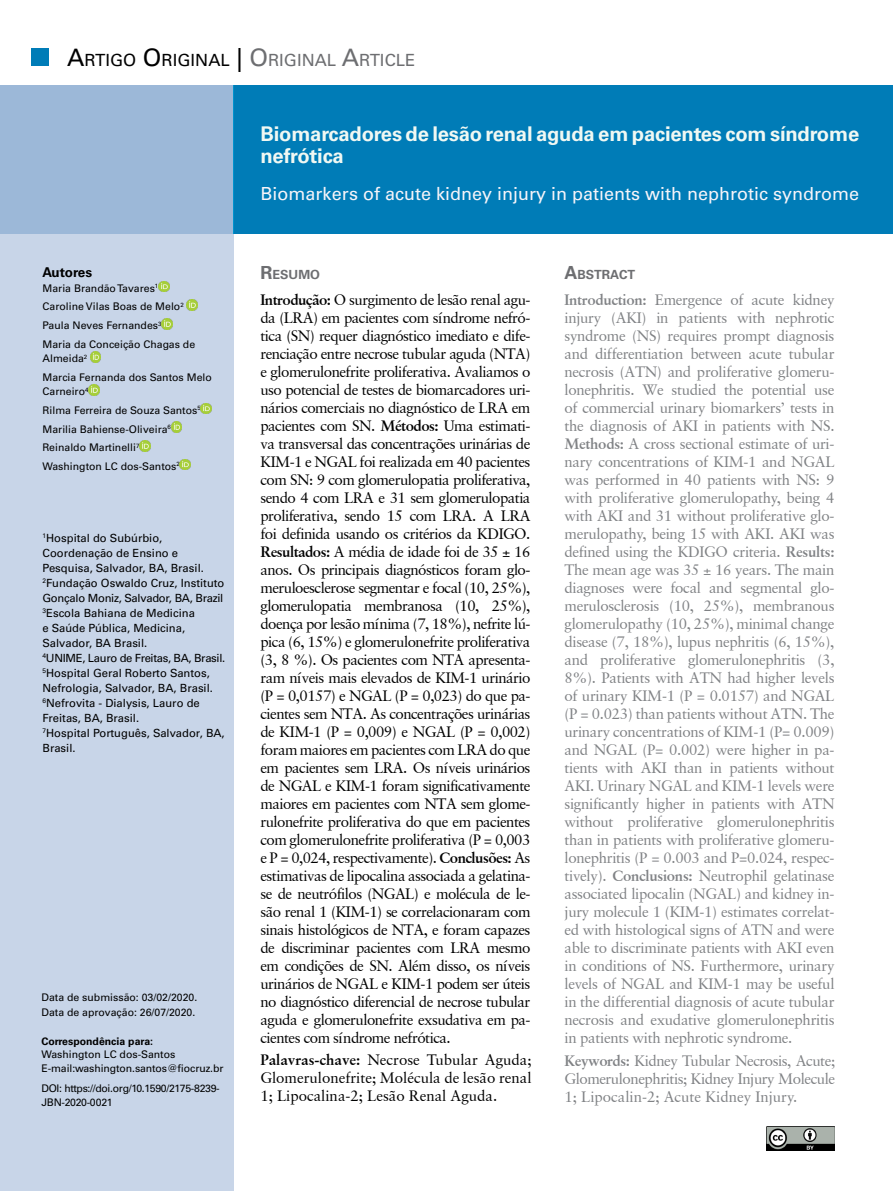
<style>
.page{position:relative;width:893px;height:1191px;background:#fff}
.page>*{position:absolute;margin:0;border:0;box-sizing:border-box;transform-origin:0 0}
.t1{font:700 20.25px/22.5px "Univers LT Std";letter-spacing:-.01em;color:#f0f8f3}
.t2{font:18px "Univers LT Std";color:#f6f4f9}
.t3{font:16.8px "Univers LT Std";color:#6d6e71}
.t4{font:15px/18px "Garamond Retrospective S Si";letter-spacing:-.02em;color:#808285;text-align:justify}
.t5{font:15px/18px "Garamond Retrospective S Si";letter-spacing:-.035em;color:#000;text-align:justify}
.t6{font:15px/18px "Garamond Retrospective S Si";color:#000101;text-align:justify}
.t7{font:700 13.5px "Univers LT Std";letter-spacing:-.01em;color:#000}
.t8{font:700 12.6px "Univers LT Std";color:#6d6e71}
.t9{font:11.25px/15px "Univers LT Std";color:#000}
.t10{font:10.5px/18.6px "Univers LT Std";color:#000}
.t11{font:10.5px/13.5px "Univers LT Std";letter-spacing:-.03em;color:#000101}
.t12{font:700 10.5px "Univers LT Std";color:#000}
.s1{font-size:24px;color:#000}
.s2{color:#000}
.s3{font-size:24px}
.s4{font-size:18px}
.s5{font-weight:700}
</style>
<div class="page">
<div style="left:0;top:234px;width:234px;height:957px;background:#c8d5e8"></div>
<div style="left:234px;top:85px;width:659px;height:149px;background:#007cb7"></div>
<div style="left:0;top:85px;width:234px;height:149px;background:#9cb8d8"></div>
<div style="left:32px;top:49px;width:17px;height:17px;background:#007cb7"></div>
<svg style="left:158px;top:281px;width:11px;height:11px"></svg>
<svg style="left:187px;top:300px;width:10px;height:10px"></svg>
<svg style="left:162px;top:318px;width:10px;height:11px"></svg>
<svg style="left:90px;top:351px;width:11px;height:11px"></svg>
<svg style="left:89px;top:384px;width:10px;height:11px"></svg>
<svg style="left:201px;top:403px;width:10px;height:11px"></svg>
<svg style="left:171px;top:422px;width:11px;height:10px"></svg>
<svg style="left:139px;top:440px;width:11px;height:11px"></svg>
<svg style="left:180px;top:459px;width:11px;height:11px"></svg>
<img style="left:766px;top:1126px;width:68px;height:24px">
<p class="t3" style="left:67px;top:50px;width:350px"><span class="s1">A</span><span class="s2">RTIGO</span> <span class="s1">O</span><span class="s2">RIGINAL</span> <span class="s1">|</span> <span class="s3">O</span>RIGINAL <span class="s3">A</span>RTICLE</p>
<p class="t7" style="left:43px;top:265px;width:51px">Autores</p>
<p class="t10" style="left:43px;top:279px;width:154px">Maria Brandão Tavares<sup>1<br></sup>Caroline Vilas Boas de Melo<sup>2<br></sup>Paula Neves Fernandes<sup>3<br></sup>Maria da Conceição Chagas de</p>
<p class="t10" style="left:43px;top:349px;width:171px">Almeida<sup>2<br></sup>Marcia Fernanda dos Santos Melo</p>
<p class="t10" style="left:43px;top:382px;width:160px">Carneiro<sup>4<br></sup>Rilma Ferreira de Souza Santos<sup>5<br></sup>Marilia Bahiense-Oliveira<sup>6<br></sup>Reinaldo Martinelli<sup>7<br></sup>Washington LC dos-Santos<sup>2</sup></p>
<p class="t9" style="left:43px;top:530px;width:184px"><sup>1</sup>Hospital do Subúrbio,<br>Coordenação de Ensino e<br>Pesquisa, Salvador, BA, Brasil.<br><sup>2</sup>Fundação Oswaldo Cruz, Instituto<br>Gonçalo Moniz, Salvador, BA, Brazil<br><sup>3</sup>Escola Bahiana de Medicina<br>e Saúde Pública, Medicina,<br>Salvador, BA Brasil.<br><sup>4</sup>UNIME, Lauro de Freitas, BA, Brasil.<br><sup>5</sup>Hospital Geral Roberto Santos,<br>Nefrologia, Salvador, BA, Brasil.<br><sup>6</sup>Nefrovita - Dialysis, Lauro de<br>Freitas, BA, Brasil.<br><sup>7</sup>Hospital Português, Salvador, BA,<br>Brasil.</p>
<p class="t10" style="left:41px;top:989px;width:157px;line-height:15.6px">Data de submissão: 03/02/2020.<br>Data de aprovação: 26/07/2020.</p>
<p class="t12" style="left:41px;top:1034px;width:113px">Correspondência para:</p>
<p class="t10" style="left:41px;top:1047px;width:183px;line-height:13.5px">Washington LC dos-Santos<br>E-mail:washington.santos@fiocruz.br</p>
<p class="t11" style="left:41px;top:1082px;width:180px">DOI: https://doi.org/10.1590/2175-8239-<br>JBN-2020-0021</p>
<h1 class="t1" style="left:260px;top:123px;width:600px">Biomarcadores de lesão renal aguda em pacientes com síndrome nefrótica</h1>
<p class="t2" style="left:260px;top:183px;width:600px">Biomarkers of acute kidney injury in patients with nephrotic syndrome</p>
<p class="t8" style="left:260px;top:267px;width:61px"><span class="s4">R</span>ESUMO</p>
<p class="t5" style="left:260px;top:290px;width:272px"><span class="s5">Introdução:</span> O surgimento de lesão renal agu&shy;da (LRA) em pacientes com síndrome nefró&shy;tica (SN) requer diagnóstico imediato e dife&shy;renciação entre necrose tubular aguda (NTA) e glomerulonefrite proliferativa. Avaliamos o uso potencial de testes de biomarcadores uri&shy;nários comerciais no diagnóstico de LRA em pacientes com SN. <span class="s5">Métodos:</span> Uma estimati&shy;va transversal das concentrações urinárias de KIM-1 e NGAL foi realizada em 40 pacientes com SN: 9 com glomerulopatia proliferativa, sendo 4 com LRA e 31 sem glomerulopatia proliferativa, sendo 15 com LRA. A LRA foi definida usando os critérios da KDIGO.<br><span class="s5">Resultados:</span> A média de idade foi de 35 ± 16 anos. Os principais diagnósticos foram glo&shy;meruloesclerose segmentar e focal (10, 25%), glomerulopatia membranosa (10, 25%), doença por lesão mínima (7, 18%), nefrite lú&shy;pica (6, 15%) e glomerulonefrite proliferativa (3, 8 %). Os pacientes com NTA apresenta&shy;ram níveis mais elevados de KIM-1 urinário (P = 0,0157) e NGAL (P = 0,023) do que pa&shy;cientes sem NTA. As concentrações urinárias de KIM-1 (P = 0,009) e NGAL (P = 0,002) foram maiores em pacientes com LRA do que em pacientes sem LRA. Os níveis urinários de NGAL e KIM-1 foram significativamente maiores em pacientes com NTA sem glome&shy;rulonefrite proliferativa do que em pacientes com glomerulonefrite proliferativa (P = 0,003 e P = 0,024, respectivamente). <span class="s5">Conclusões:</span> As estimativas de lipocalina associada a gelatina&shy;se de neutrófilos (NGAL) e molécula de le&shy;são renal 1 (KIM-1) se correlacionaram com sinais histológicos de NTA, e foram capazes de discriminar pacientes com LRA mesmo em condições de SN. Além disso, os níveis urinários de NGAL e KIM-1 podem ser úteis no diagnóstico diferencial de necrose tubular aguda e glomerulonefrite exsudativa em pa&shy;cientes com síndrome nefrótica.</p>
<p class="t8" style="left:564px;top:267px;width:72px"><span class="s4">A</span>BSTRACT</p>
<p class="t4" style="left:564px;top:290px;width:272px"><span class="s5">Introduction:</span> Emergence of acute kidney injury (AKI) in patients with nephrotic syndrome (NS) requires prompt diagnosis and differentiation between acute tubular necrosis (ATN) and proliferative glomeru&shy;lonephritis. We studied the potential use of commercial urinary biomarkers’ tests in the diagnosis of AKI in patients with NS.<br><span class="s5">Methods:</span> A cross sectional estimate of uri&shy;nary concentrations of KIM-1 and NGAL was performed in 40 patients with NS: 9 with proliferative glomerulopathy, being 4 with AKI and 31 without proliferative glo&shy;merulopathy, being 15 with AKI. AKI was defined using the KDIGO criteria. <span class="s5">Results:<br></span>The mean age was 35 ± 16 years. The main diagnoses were focal and segmental glo&shy;merulosclerosis (10, 25%), membranous glomerulopathy (10, 25%), minimal change disease (7, 18%), lupus nephritis (6, 15%), and proliferative glomerulonephritis (3, 8%). Patients with ATN had higher levels of urinary KIM-1 (P = 0.0157) and NGAL (P = 0.023) than patients without ATN. The urinary concentrations of KIM-1 (P= 0.009) and NGAL (P= 0.002) were higher in pa&shy;tients with AKI than in patients without AKI. Urinary NGAL and KIM-1 levels were significantly higher in patients with ATN without proliferative glomerulonephritis than in patients with proliferative glomeru&shy;lonephritis (P = 0.003 and P=0.024, respec&shy;tively). <span class="s5">Conclusions:</span> Neutrophil gelatinase associated lipocalin (NGAL) and kidney in&shy;jury molecule 1 (KIM-1) estimates correlat&shy;ed with histological signs of ATN and were able to discriminate patients with AKI even in conditions of NS. Furthermore, urinary levels of NGAL and KIM-1 may be useful in the differential diagnosis of acute tubular necrosis and exudative glomerulonephritis in patients with nephrotic syndrome.</p>
<p class="t6" style="left:260px;top:1050px;width:273px"><span class="s5">Palavras-chave:</span> Necrose Tubular Aguda; Glomerulonefrite; Molécula de lesão renal 1; Lipocalina-2; Lesão Renal Aguda.</p>
<p class="t4" style="left:564px;top:1051px;width:272px"><span class="s5">Keywords:</span> Kidney Tubular Necrosis, Acute; Glomerulonephritis; Kidney Injury Molecule 1; Lipocalin-2; Acute Kidney Injury.</p>
</div>
